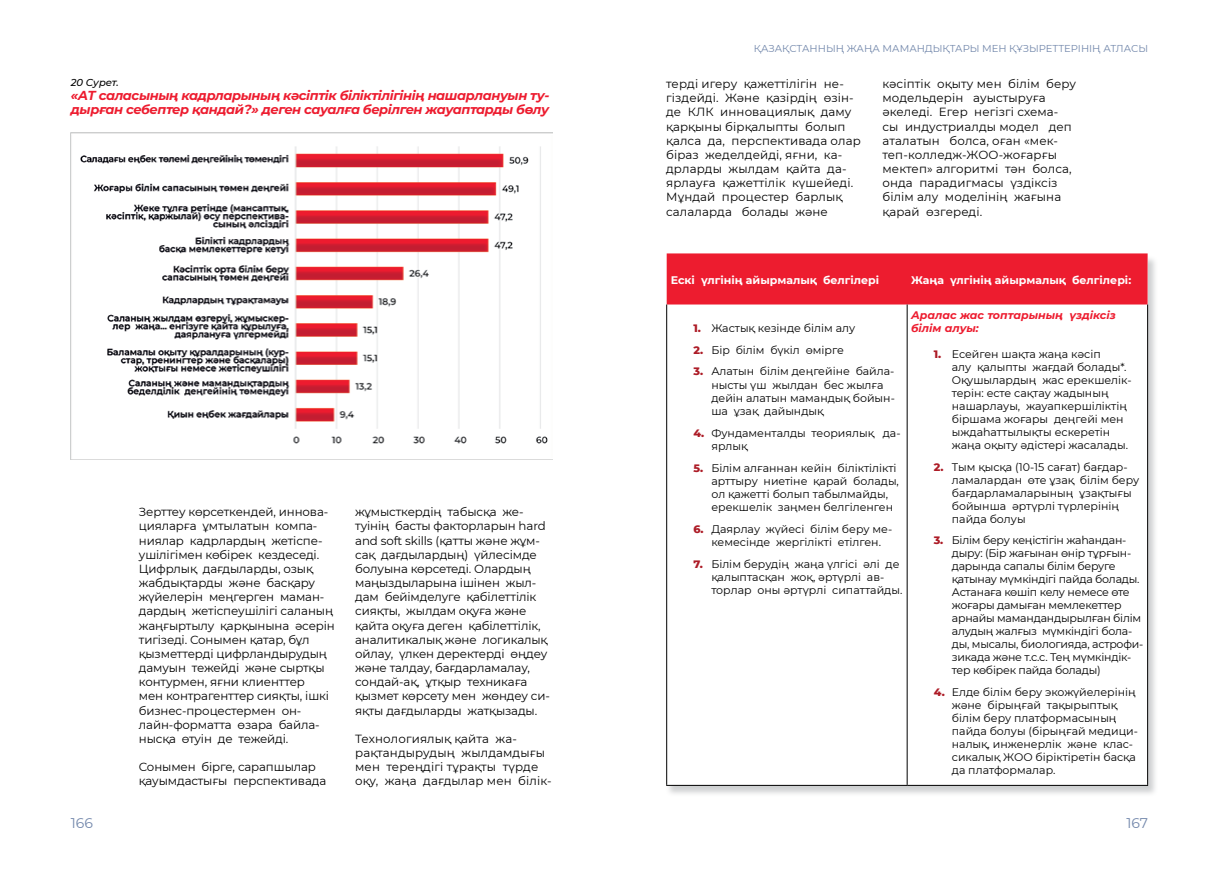
<style>
.page{position:relative;width:1219px;height:871px;background:#fff}
.page>*{position:absolute;margin:0;border:0;box-sizing:border-box;transform-origin:0 0}
.t1{font:14px "Montserrat";color:#7287ab}
.t2{font:italic 700 13px/14px "Montserrat";letter-spacing:-.03em;color:#ed1c2f}
.t3{font:11.8px/14.2px "Montserrat";letter-spacing:-.01em;color:#000}
.t4{font:11.8px/14.2px "Montserrat";letter-spacing:.01em;color:#000}
.t5{font:11px/13px "Montserrat";color:#000}
.t6{font:11px/13px "Montserrat";letter-spacing:-.02em;color:#000}
.t7{font:700 11px "Montserrat";color:#fff}
.t8{font:italic 700 11px/13.2px "Montserrat";color:#ed1c2f}
.t9{font:10px "Montserrat";color:#7287ab}
.t10{font:italic 500 10px "Montserrat";color:#000}
.s1{font-weight:800;color:#ad1c27}
</style>
<div class="page">
<img style="left:71px;top:132px;width:482px;height:326px">
<div style="left:666px;top:255px;width:493px;height:541px;background:#bec0c2;opacity:.75"></div>
<div style="left:666px;top:253px;width:482px;height:531px;background:#fff"></div>
<div style="left:667px;top:253px;width:481px;height:51px;background:#ed1c2f"></div>
<hr style="left:666px;top:304px;width:1px;height:480px;background:#000">
<hr style="left:907px;top:304px;width:1px;height:480px;background:#000">
<hr style="left:1147px;top:304px;width:1px;height:480px;background:#000">
<hr style="left:666px;top:784px;width:241px;height:1px;background:#000">
<hr style="left:907px;top:784px;width:241px;height:1px;background:#000">
<p class="t10" style="left:71px;top:76px;width:49px">20 Сурет.</p>
<p class="t2" style="left:71px;top:88px;width:480px">«АТ саласының кадрларының кәсіптік біліктілігінің нашарлануын ту&shy;дырған себептер қандай?» деген сауалға берілген жауаптарды бөлу</p>
<p class="t3" style="left:139px;top:504px;width:197px">Зерттеу көрсеткендей, иннова&shy;цияларға ұмтылатын компа&shy;ниялар кадрлардың жетіспе&shy;ушілігімен көбірек кездеседі.<br>Цифрлық дағдыларды, озық жабдықтарды және басқару жүйелерін меңгерген маман&shy;дардың жетіспеушілігі саланың жаңғыртылу қарқынына әсерін тигізеді. Сонымен қатар, бұл қызметтерді цифрландырудың дамуын тежейді және сыртқы контурмен, яғни клиенттер<br>мен контрагенттер сияқты, ішкі бизнес-процестермен он&shy;лайн-форматта өзара байла&shy;нысқа өтуін де тежейді.</p>
<p class="t3" style="left:139px;top:759px;width:189px">Сонымен бірге, сарапшылар қауымдастығы перспективада</p>
<p class="t3" style="left:355px;top:504px;width:196px">жұмысткердің табысқа же&shy;туінің басты факторларын hard and soft skills (қатты және жұм&shy;сақ дағдылардың) үйлесімде болуына көрсетеді. Олардың маңыздыларына ішінен жыл&shy;дам бейімделуге қабілеттілік сияқты, жылдам оқуға және қайта оқуға деген қабілеттілік, аналитикалық және логикалық ойлау, үлкен деректерді өңдеу және талдау, бағдарламалау, сондай-ақ, ұтқыр техникаға қызмет көрсету мен жөндеу си&shy;яқты дағдыларды жатқызады.</p>
<p class="t4" style="left:355px;top:731px;width:198px">Технологиялық қайта жа&shy;рақтандырудың жылдамдығы мен тереңдігі тұрақты түрде оқу, жаңа дағдылар мен білік-</p>
<p class="t9" style="left:754px;top:42px;width:396px">ҚАЗАҚСТАННЫҢ ЖАҢА МАМАНДЫҚТАРЫ МЕН ҚҰЗЫРЕТТЕРІНІҢ АТЛАСЫ</p>
<p class="t4" style="left:666px;top:76px;width:196px">терді игеру қажеттілігін не&shy;гіздейді. Және қазірдің өзін&shy;де КЛК инновациялық даму қарқыны бірқалыпты болып қалса да, перспективада олар біраз жеделдейді, яғни, ка&shy;дрларды жылдам қайта да&shy;ярлауға қажеттілік күшейеді.<br>Мұндай процестер барлық салаларда болады және</p>
<p class="t4" style="left:882px;top:76px;width:195px">кәсіптік оқыту мен білім беру модельдерін ауыстыруға әкеледі. Егер негізгі схема&shy;сы индустриалды модел деп аталатын болса, оған «мек&shy;теп-колледж-ЖОО-жоғарғы мектеп» алгоритмі тән болса, онда парадигмасы үздіксіз білім алу моделінің жағына қарай өзгереді.</p>
<p class="t7" style="left:671px;top:272px;width:210px">Ескі үлгінің айырмалық белгілері</p>
<p class="t7" style="left:911px;top:272px;width:222px">Жаңа үлгінің айырмалық белгілері:</p>
<p class="t5" style="left:693px;top:321px;width:163px"><span class="s1">1.</span> Жастық кезінде білім алу</p>
<p class="t5" style="left:693px;top:343px;width:152px"><span class="s1">2.</span> Бір білім бүкіл өмірге</p>
<p class="t5" style="left:711px;top:364px;width:185px;text-indent:-18px"><span class="s1">3.</span> Алатын білім деңгейіне байла&shy;нысты үш жылдан бес жылға дейін алатын мамандық бойын&shy;ша ұзақ дайындық</p>
<p class="t5" style="left:711px;top:425px;width:191px;text-indent:-18px"><span class="s1">4.</span> Фундаменталды теориялық да&shy;ярлық</p>
<p class="t5" style="left:711px;top:460px;width:189px;text-indent:-18px"><span class="s1">5.</span> Білім алғаннан кейін біліктілікті арттыру ниетіне қарай болады, ол қажетті болып табылмайды, ерекшелік заңмен белгіленген</p>
<p class="t5" style="left:711px;top:522px;width:182px;text-indent:-18px"><span class="s1">6.</span> Даярлау жүйесі білім беру ме&shy;кемесінде жергілікті етілген.</p>
<p class="t5" style="left:711px;top:557px;width:193px;text-indent:-18px"><span class="s1">7.</span> Білім берудің жаңа үлгісі әлі де қалыптасқан жоқ, әртүрлі ав&shy;торлар оны әртүрлі сипаттайды.</p>
<p class="t8" style="left:911px;top:307px;width:206px">Аралас жас топтарының үздіксіз білім алуы:</p>
<p class="t5" style="left:952px;top:347px;width:181px;text-indent:-18px"><span class="s1">1.</span> Есейген шақта жаңа кәсіп<br>алу қалыпты жағдай болады*.<br>Оқушылардың жас ерекшелік&shy;терін: есте сақтау жадының нашарлауы, жауапкершіліктің біршама жоғары деңгейі мен ыждаһаттылықты ескеретін жаңа оқыту әдістері жасалады.</p>
<p class="t5" style="left:952px;top:460px;width:189px;text-indent:-18px"><span class="s1">2.</span> Тым қысқа (10-15 сағат) бағдар&shy;ламалардан өте ұзақ білім беру бағдарламаларының ұзақтығы бойынша әртүрлі түрлерінің пайда болуы</p>
<p class="t6" style="left:952px;top:533px;width:193px;text-indent:-18px"><span class="s1">3.</span> Білім беру кеңістігін жаһандан&shy;дыру: (Бір жағынан өнір тұрғын&shy;дарында сапалы білім беруге қатынау мүмкіндігі пайда болады.<br>Астанаға көшіп келу немесе өте жоғары дамыған мемлекеттер арнайы мамандандырылған білім алудың жалғыз мүмкіндігі бола&shy;ды, мысалы, биологияда, астрофи&shy;зикада және т.с.с. Тең мүмкіндік&shy;тер көбірек пайда болады)</p>
<p class="t5" style="left:952px;top:685px;width:188px;text-indent:-18px"><span class="s1">4.</span> Елде білім беру экожүйелерінің және бірыңғай тақырыптық білім беру платформасының пайда болуы (бірыңғай медици&shy;налық, инженерлік және клас&shy;сикалық ЖОО біріктіретін басқа да платформалар.</p>
<p class="t1" style="left:71px;top:812px;width:24px">166</p>
<p class="t1" style="left:1126px;top:812px;width:23px">167</p>
</div>
